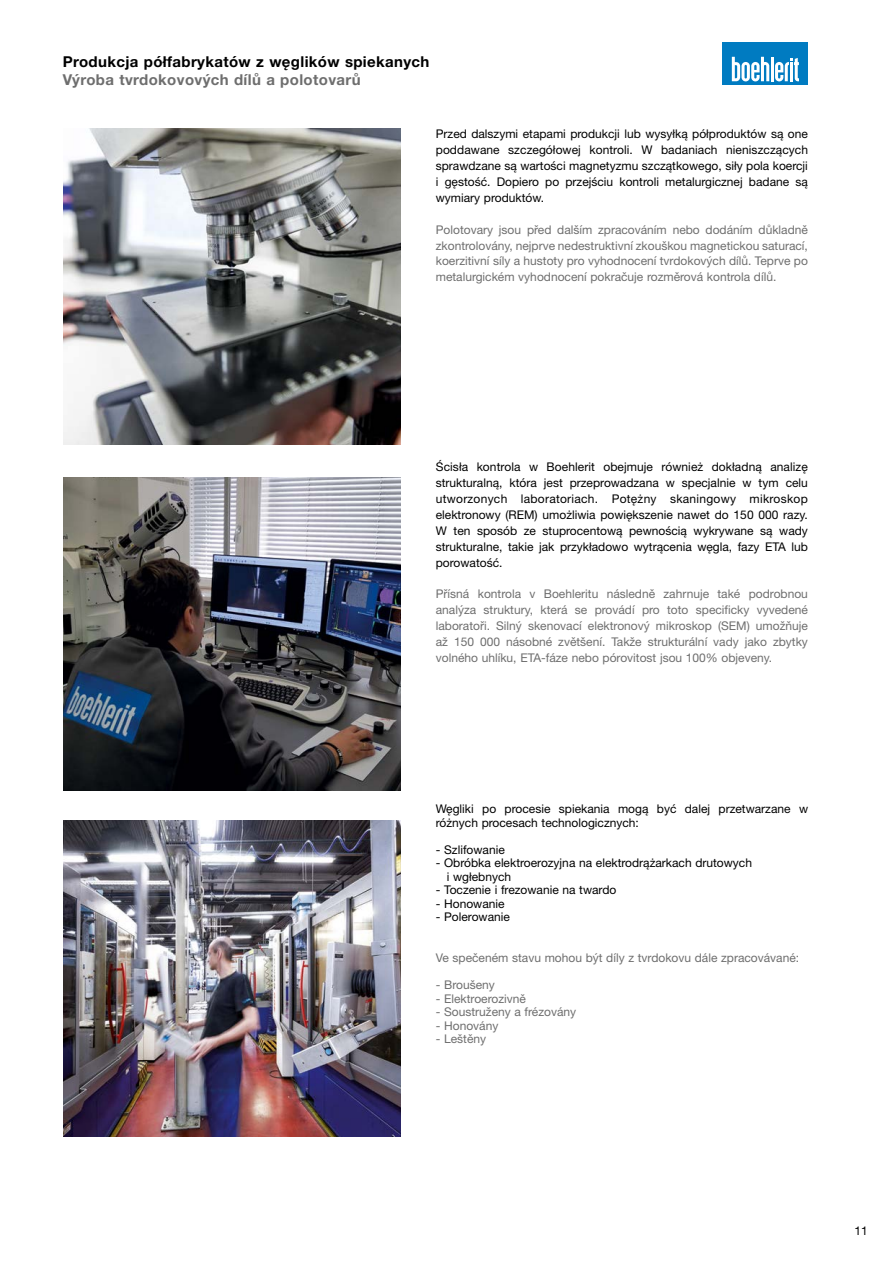
<style>
.page{position:relative;width:893px;height:1263px;background:#fff}
.page>*{position:absolute;margin:0;border:0;box-sizing:border-box;transform-origin:0 0}
.t1{font:700 15px "Helvetica Neue LT Pro";letter-spacing:.025em;color:#000}
.t2{font:700 15px "Helvetica Neue LT Pro";letter-spacing:.025em;color:#6e6e6e}
.t3{font:12px/15.9px "Helvetica Neue LT Pro";color:#000;text-align:justify}
.t4{font:12px/15.9px "Helvetica Neue LT Pro";color:#6e6e6e;text-align:justify}
.t5{font:12px "Helvetica Neue LT Std";color:#6e6e6e}
.t6{font:12px "Helvetica Neue LT Std";color:#000}
.s1{font-family:"Helvetica Neue LT Std"}
.s2{font-family:"Helvetica Neue LT Pro"}
</style>
<div class="page">
<div style="left:723px;top:43px;width:85px;height:42px;background:#007bc1"></div>
<hr style="left:771px;top:57px;width:3px;height:24px;background:#fff">
<svg style="left:775px;top:58px;width:24px;height:23px"></svg>
<svg style="left:732px;top:57px;width:37px;height:24px"></svg>
<img style="left:64px;top:129px;width:337px;height:315px">
<img style="left:64px;top:477px;width:337px;height:313px">
<img style="left:64px;top:820px;width:337px;height:316px">
<p class="t1" style="left:63px;top:52px;width:368px">Produkcja półfabrykatów z węglików spiekanych</p>
<p class="t2" style="left:63px;top:70px;width:299px">Výroba tvrdokovových dílů a polotovarů</p>
<p class="t3" style="left:436px;top:125px;width:374px">Przed dalszymi etapami produkcji lub wysyłką półproduktów są one poddawane szczegółowej kontroli. W badaniach nieniszczących sprawdzane są wartości magnetyzmu szczątkowego, siły pola koercji i gęstość. Dopiero po przejściu kontroli metalurgicznej badane są wymiary produktów.</p>
<p class="t4" style="left:436px;top:221px;width:374px">Polotovary jsou před dalším zpracováním nebo dodáním důkladně zkontrolovány, nejprve nedestruktivní zkouškou magnetickou saturací, koerzitivní síly a hustoty pro vyhodnocení tvrdokových dílů. Teprve po metalurgickém vyhodnocení pokračuje rozměrová kontrola dílů<span class="s1">.</span></p>
<p class="t3" style="left:436px;top:458px;width:374px">Ścisła kontrola w Boehlerit obejmuje również dokładną analizę strukturalną, która jest przeprowadzana w specjalnie w tym celu utworzonych laboratoriach. Potężny skaningowy mikroskop elektronowy (REM) umożliwia powiększenie nawet do 150 000 razy.<br>W ten sposób ze stuprocentową pewnością wykrywane są wady strukturalne, takie jak przykładowo wytrącenia węgla, fazy ETA lub porowatość.</p>
<p class="t4" style="left:436px;top:586px;width:374px">Přísná kontrola v Boehleritu následně zahrnuje také podrobnou analýza struktury, která se provádí pro toto specificky vyvedené laboratoři. Silný skenovací elektronový mikroskop (SEM) umožňuje až 150 000 násobné zvětšení. Takže strukturální vady jako zbytky volného uhlíku, ETA-fáze nebo pórovitost jsou 100% objeveny.</p>
<p class="t3" style="left:436px;top:802px;width:374px;line-height:13.5px">Węgliki po procesie spiekania mogą być dalej przetwarzane w różnych procesach technologicznych:</p>
<p class="t3" style="left:436px;top:841px;width:70px"><span class="s1">-</span> Szlifowanie</p>
<p class="t3" style="left:447px;top:856px;width:307px;line-height:13.5px;text-indent:-11px">- Obróbka elektroerozyjna na elektrodrążarkach drutowych i wgłebnych</p>
<p class="t3" style="left:436px;top:882px;width:182px">- Toczenie i frezowanie na twardo</p>
<p class="t3" style="left:436px;top:895px;width:70px">- Honowanie</p>
<p class="t3" style="left:436px;top:909px;width:76px">- Polerowanie</p>
<p class="t5" style="left:436px;top:950px;width:365px"><span class="s2">Ve spečeném</span> stavu mohou být díly z tvrdokovu dále zpracovávané:</p>
<p class="t5" style="left:436px;top:977px;width:61px">- Broušeny</p>
<p class="t4" style="left:436px;top:990px;width:92px"><span class="s1">-</span> Elektroerozivně</p>
<p class="t5" style="left:436px;top:1004px;width:142px">- Soustruženy a frézovány</p>
<p class="t5" style="left:436px;top:1018px;width:64px">- Honovány</p>
<p class="t4" style="left:436px;top:1030px;width:52px"><span class="s1">-</span> Leštěny</p>
<p class="t6" style="left:854px;top:1224px;width:15px">11</p>
</div>
